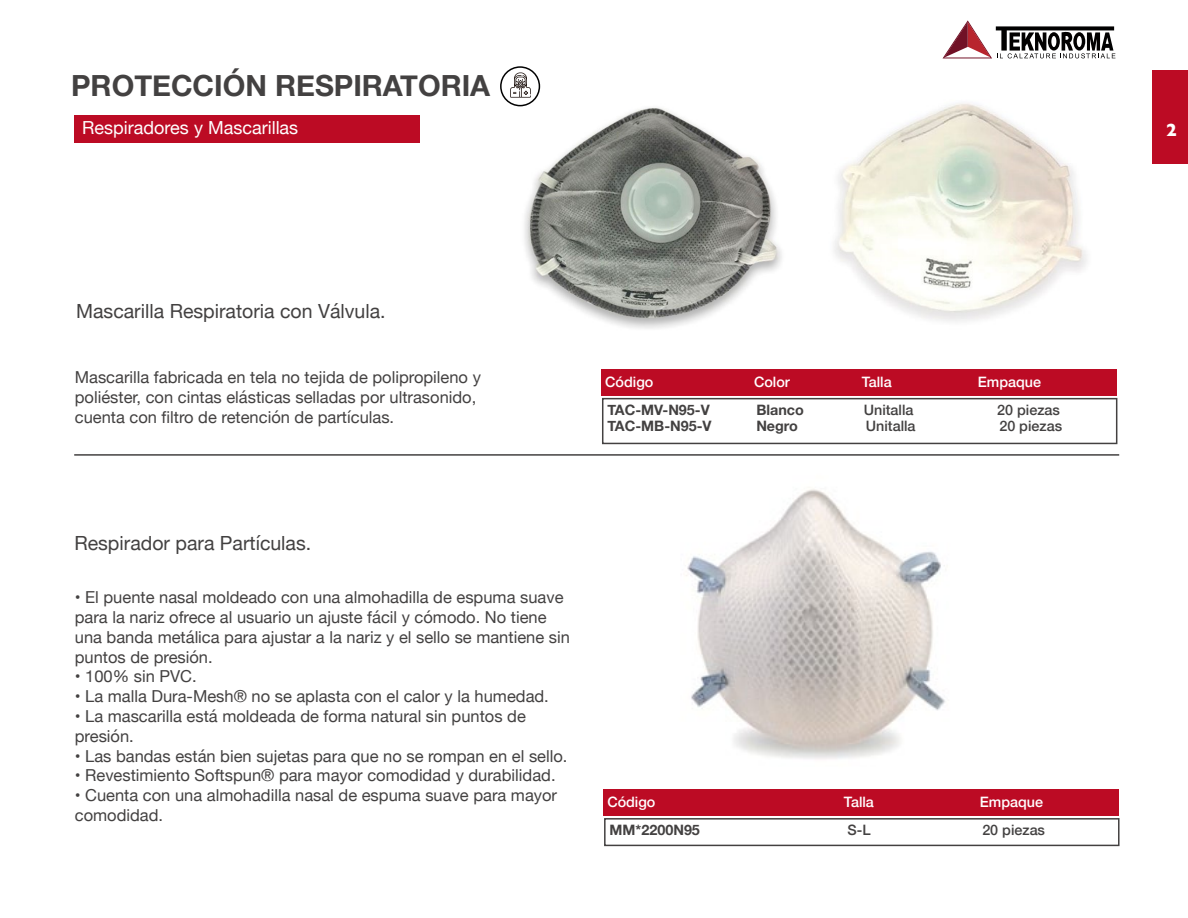
<style>
.page{position:relative;width:1188px;height:918px;background:#fff}
.page>*{position:absolute;margin:0;border:0;box-sizing:border-box;transform-origin:0 0}
.t1{font:700 29.1px "Helvetica Neue";color:#434141}
.t2{font:19.5px "Helvetica Neue";color:#434141}
.t3{font:18px "Helvetica Neue";color:#fff}
.t4{font:700 18px "Gill Sans";color:#fff}
.t5{font:16.5px/19.8px "Helvetica Neue";color:#434141}
.t6{font:700 14.4px "Helvetica Neue";color:#434141}
.t7{font:500 14.4px "Helvetica Neue";color:#434141}
.t8{font:500 14.4px "Helvetica Neue";color:#fff}
</style>
<div class="page">
<img style="left:500px;top:66px;width:282px;height:263px">
<div style="left:500px;top:66px;width:40px;height:40px;border:2px solid #010101;border-radius:50%"></div>
<svg style="left:510px;top:72px;width:21px;height:26px"></svg>
<img style="left:834px;top:103px;width:253px;height:219px">
<img style="left:658px;top:489px;width:335px;height:327px">
<hr style="left:74px;top:454px;width:1045px;height:2px;background:#434141">
<div style="left:74px;top:115px;width:345px;height:27px;background:#bc0b24"></div>
<svg style="left:943px;top:20px;width:172px;height:38px"></svg>
<div style="left:601px;top:369px;width:516px;height:26px;background:#bc0b24"></div>
<div style="left:602px;top:398px;width:515px;height:46px;border:2px solid #434141"></div>
<div style="left:603px;top:789px;width:516px;height:26px;background:#bc0b24"></div>
<div style="left:604px;top:818px;width:516px;height:28px;border:2px solid #434141"></div>
<div style="left:1152px;top:70px;width:36px;height:93px;background:#bc0b24"></div>
<h1 class="t1" style="left:71px;top:63px;width:421px">PROTECCIÓN RESPIRATORIA</h1>
<p class="t3" style="left:82px;top:115px;width:217px">Respiradores y Mascarillas</p>
<p class="t2" style="left:76px;top:297px;width:311px">Mascarilla Respiratoria con Válvula.</p>
<p class="t5" style="left:75px;top:369px;width:408px">Mascarilla fabricada en tela no tejida de polipropileno y poliéster, con cintas elásticas selladas por ultrasonido, cuenta con filtro de retención de partículas.</p>
<p class="t8" style="left:605px;top:371px;width:50px">Código</p>
<p class="t8" style="left:754px;top:371px;width:37px">Color</p>
<p class="t8" style="left:862px;top:371px;width:31px">Talla</p>
<p class="t8" style="left:978px;top:371px;width:65px">Empaque</p>
<p class="t6" style="left:608px;top:398px;width:104px">TAC-MV-N95-V</p>
<p class="t6" style="left:756px;top:398px;width:49px">Blanco</p>
<p class="t7" style="left:864px;top:398px;width:51px">Unitalla</p>
<p class="t7" style="left:997px;top:398px;width:64px">20 piezas</p>
<p class="t6" style="left:608px;top:415px;width:106px">TAC-MB-N95-V</p>
<p class="t6" style="left:756px;top:415px;width:43px">Negro</p>
<p class="t7" style="left:866px;top:415px;width:51px">Unitalla</p>
<p class="t7" style="left:999px;top:415px;width:64px">20 piezas</p>
<p class="t2" style="left:74px;top:529px;width:238px">Respirador para Partículas.</p>
<p class="t5" style="left:75px;top:588px;width:497px">• El puente nasal moldeado con una almohadilla de espuma suave para la nariz ofrece al usuario un ajuste fácil y cómodo. No tiene una banda metálica para ajustar a la nariz y el sello se mantiene sin puntos de presión.</p>
<p class="t5" style="left:75px;top:668px;width:123px">• 100% sin PVC.</p>
<p class="t5" style="left:75px;top:687px;width:476px">• La malla Dura-Mesh® no se aplasta con el calor y la humedad.</p>
<p class="t5" style="left:75px;top:707px;width:453px">• La mascarilla está moldeada de forma natural sin puntos de presión.</p>
<p class="t5" style="left:75px;top:747px;width:494px">• Las bandas están bien sujetas para que no se rompan en el sello.</p>
<p class="t5" style="left:75px;top:767px;width:482px">• Revestimiento Softspun® para mayor comodidad y durabilidad.</p>
<p class="t5" style="left:75px;top:786px;width:484px">• Cuenta con una almohadilla nasal de espuma suave para mayor comodidad.</p>
<p class="t8" style="left:607px;top:791px;width:50px">Código</p>
<p class="t8" style="left:844px;top:791px;width:31px">Talla</p>
<p class="t8" style="left:980px;top:791px;width:65px">Empaque</p>
<p class="t6" style="left:610px;top:819px;width:92px">MM*2200N95</p>
<p class="t7" style="left:848px;top:818px;width:25px">S-L</p>
<p class="t7" style="left:982px;top:818px;width:64px">20 piezas</p>
<p class="t4" style="left:1166px;top:115px;width:12px">2</p>
</div>
